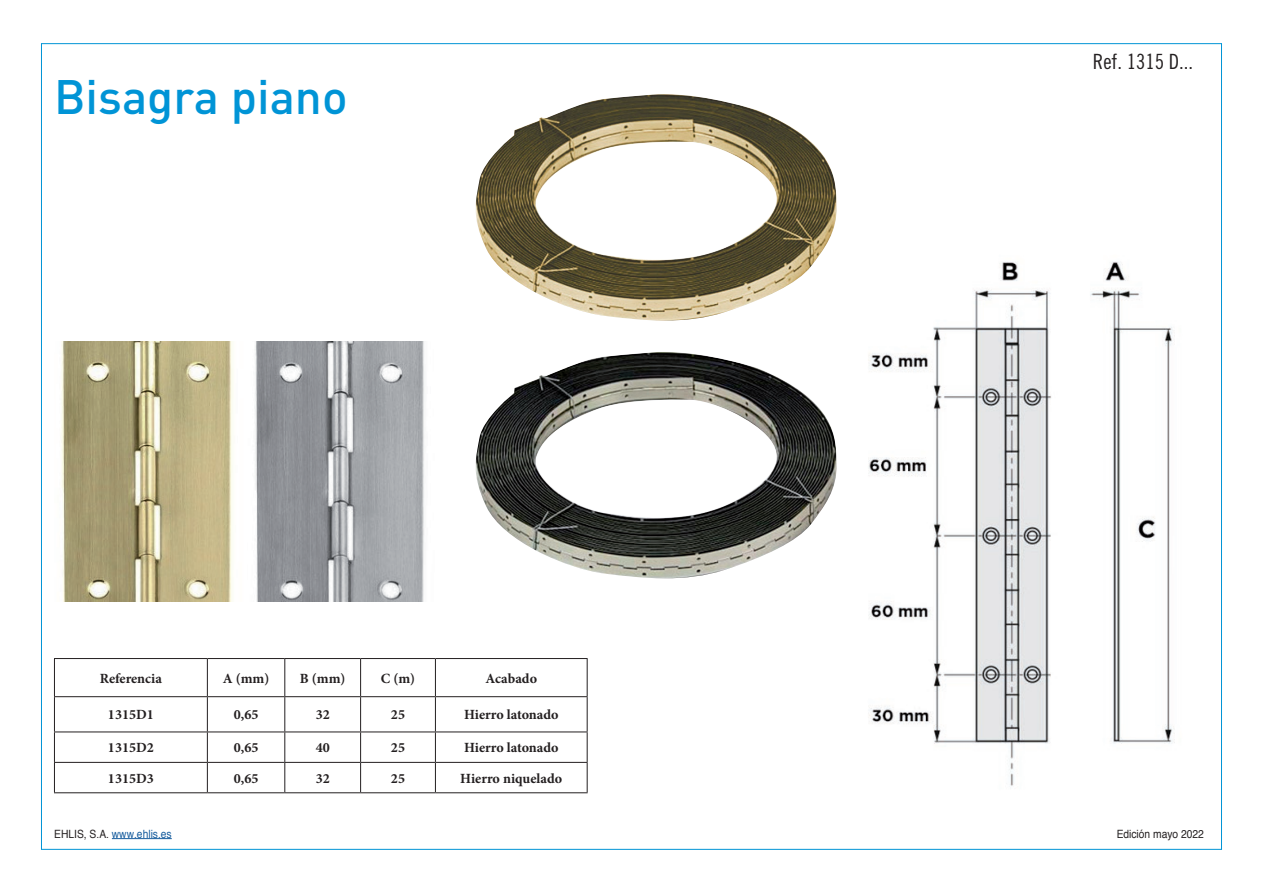
<style>
.page{position:relative;width:1263px;height:893px;background:#fff}
.page>*{position:absolute;margin:0;border:0;box-sizing:border-box;transform-origin:0 0}
.t1{font:500 47.7px "DIN";color:#0094d6}
.t2{font:21px "Trade Gothic LT Std Cn 18";color:#231f20}
.t3{font:700 14.1px "Minion Pro";color:#231f20}
.t4{font:11.4px "Helvetica";color:#175d9e;scale:.9 1}
.t5{font:11.4px "Helvetica";color:#231f20;scale:.9 1}
.s1{color:#231f20}
</style>
<div class="page">
<hr style="left:112px;top:838px;width:60px;height:1px;background:#175d9e">
<hr style="left:54px;top:658px;width:153px;height:1px;background:#231f20">
<hr style="left:54px;top:659px;width:1px;height:37px;background:#231f20">
<hr style="left:207px;top:658px;width:78px;height:1px;background:#231f20">
<hr style="left:207px;top:659px;width:1px;height:37px;background:#231f20">
<hr style="left:285px;top:658px;width:76px;height:1px;background:#231f20">
<hr style="left:284px;top:659px;width:1px;height:37px;background:#231f20">
<hr style="left:361px;top:658px;width:74px;height:1px;background:#231f20">
<hr style="left:360px;top:659px;width:1px;height:37px;background:#231f20">
<hr style="left:435px;top:658px;width:153px;height:1px;background:#231f20">
<hr style="left:435px;top:659px;width:1px;height:37px;background:#231f20">
<hr style="left:587px;top:659px;width:1px;height:37px;background:#231f20">
<hr style="left:54px;top:696px;width:153px;height:1px;background:#231f20">
<hr style="left:54px;top:697px;width:1px;height:34px;background:#231f20">
<hr style="left:207px;top:696px;width:78px;height:1px;background:#231f20">
<hr style="left:207px;top:697px;width:1px;height:34px;background:#231f20">
<hr style="left:285px;top:696px;width:76px;height:1px;background:#231f20">
<hr style="left:284px;top:697px;width:1px;height:34px;background:#231f20">
<hr style="left:361px;top:696px;width:74px;height:1px;background:#231f20">
<hr style="left:360px;top:697px;width:1px;height:34px;background:#231f20">
<hr style="left:435px;top:696px;width:153px;height:1px;background:#231f20">
<hr style="left:435px;top:697px;width:1px;height:34px;background:#231f20">
<hr style="left:587px;top:697px;width:1px;height:34px;background:#231f20">
<hr style="left:54px;top:731px;width:153px;height:1px;background:#231f20">
<hr style="left:54px;top:732px;width:1px;height:30px;background:#231f20">
<hr style="left:207px;top:731px;width:78px;height:1px;background:#231f20">
<hr style="left:207px;top:732px;width:1px;height:30px;background:#231f20">
<hr style="left:285px;top:731px;width:76px;height:1px;background:#231f20">
<hr style="left:284px;top:732px;width:1px;height:30px;background:#231f20">
<hr style="left:361px;top:731px;width:74px;height:1px;background:#231f20">
<hr style="left:360px;top:732px;width:1px;height:30px;background:#231f20">
<hr style="left:435px;top:731px;width:153px;height:1px;background:#231f20">
<hr style="left:435px;top:732px;width:1px;height:30px;background:#231f20">
<hr style="left:587px;top:732px;width:1px;height:30px;background:#231f20">
<hr style="left:54px;top:762px;width:153px;height:1px;background:#231f20">
<svg style="left:54px;top:763px;width:1px;height:29px"></svg>
<hr style="left:207px;top:762px;width:78px;height:1px;background:#231f20">
<svg style="left:207px;top:763px;width:1px;height:29px"></svg>
<hr style="left:285px;top:762px;width:76px;height:1px;background:#231f20">
<svg style="left:284px;top:763px;width:1px;height:29px"></svg>
<hr style="left:361px;top:762px;width:74px;height:1px;background:#231f20">
<svg style="left:360px;top:763px;width:1px;height:29px"></svg>
<hr style="left:435px;top:762px;width:153px;height:1px;background:#231f20">
<svg style="left:435px;top:763px;width:1px;height:29px"></svg>
<svg style="left:587px;top:763px;width:1px;height:29px"></svg>
<hr style="left:54px;top:792px;width:153px;height:1px;background:#231f20">
<hr style="left:207px;top:792px;width:78px;height:1px;background:#231f20">
<hr style="left:285px;top:792px;width:76px;height:1px;background:#231f20">
<hr style="left:361px;top:792px;width:74px;height:1px;background:#231f20">
<hr style="left:435px;top:792px;width:153px;height:1px;background:#231f20">
<img style="left:868px;top:261px;width:307px;height:525px">
<img style="left:61px;top:341px;width:364px;height:261px">
<img style="left:476px;top:94px;width:361px;height:227px">
<img style="left:476px;top:352px;width:361px;height:226px">
<h1 class="t1" style="left:54px;top:66px;width:295px">Bisagra piano</h1>
<p class="t3" style="left:100px;top:668px;width:64px">Referencia</p>
<p class="t3" style="left:223px;top:668px;width:48px">A (mm)</p>
<p class="t3" style="left:300px;top:668px;width:47px">B (mm)</p>
<p class="t3" style="left:381px;top:668px;width:36px">C (m)</p>
<p class="t3" style="left:486px;top:668px;width:53px">Acabado</p>
<p class="t3" style="left:108px;top:705px;width:47px">1315D1</p>
<p class="t3" style="left:234px;top:705px;width:26px">0,65</p>
<p class="t3" style="left:316px;top:705px;width:16px">32</p>
<p class="t3" style="left:391px;top:705px;width:16px">25</p>
<p class="t3" style="left:464px;top:705px;width:96px">Hierro latonado</p>
<p class="t3" style="left:108px;top:738px;width:47px">1315D2</p>
<p class="t3" style="left:234px;top:738px;width:26px">0,65</p>
<p class="t3" style="left:316px;top:738px;width:16px">40</p>
<p class="t3" style="left:391px;top:738px;width:16px">25</p>
<p class="t3" style="left:464px;top:738px;width:96px">Hierro latonado</p>
<p class="t3" style="left:108px;top:768px;width:47px">1315D3</p>
<p class="t3" style="left:234px;top:768px;width:26px">0,65</p>
<p class="t3" style="left:316px;top:768px;width:16px">32</p>
<p class="t3" style="left:391px;top:768px;width:16px">25</p>
<p class="t3" style="left:460px;top:768px;width:103px">Hierro niquelado</p>
<h2 class="t2" style="left:1093px;top:49px;width:102px">Ref. 1315 D...</h2>
<p class="t4" style="left:54px;top:825px;width:132px"><span class="s1">EHLIS, S.A.</span> www.ehlis.es</p>
<p class="t5" style="left:1117px;top:825px;width:98px">Edición mayo 2022</p>
</div>
